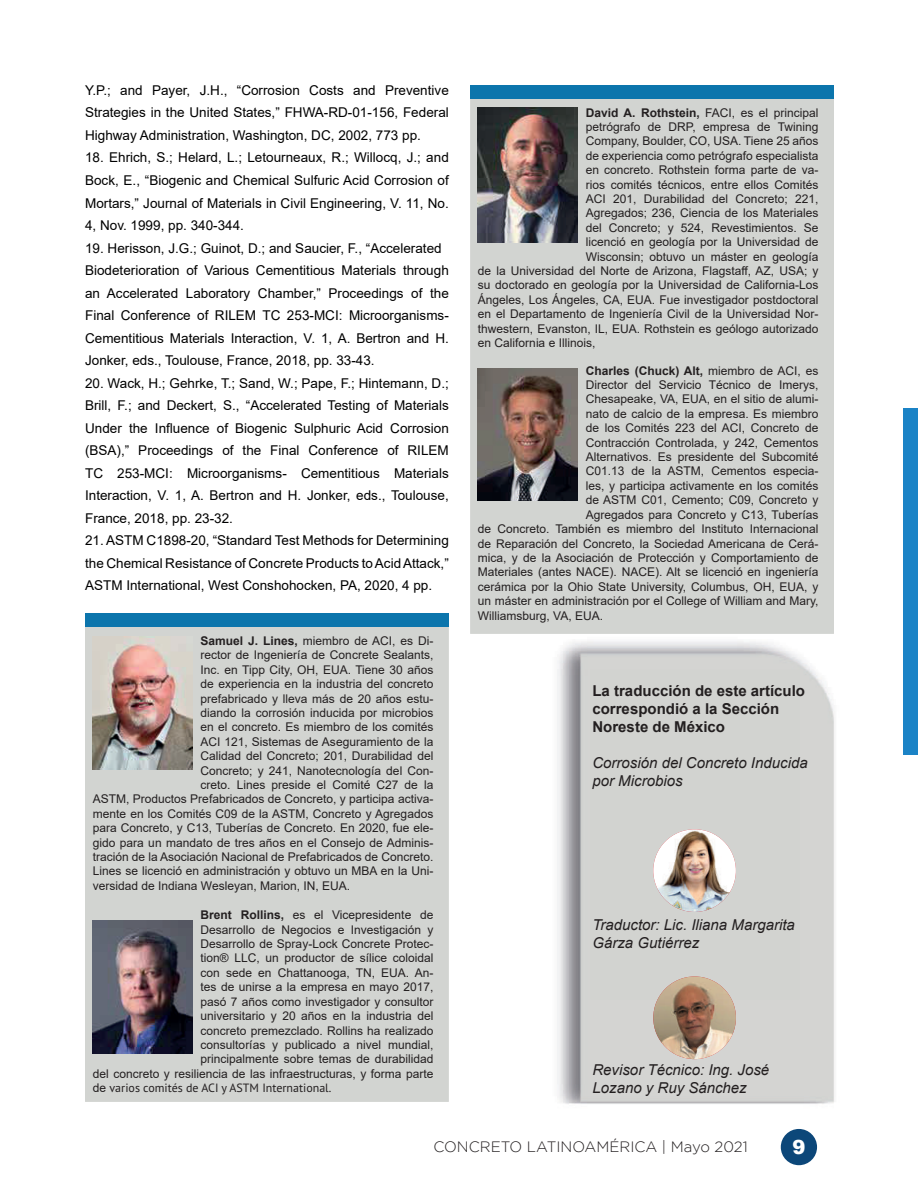
<style>
.page{position:relative;width:919px;height:1187px;background:#fff}
.page>*{position:absolute;margin:0;border:0;box-sizing:border-box;transform-origin:0 0}
.t1{font:900 19.5px "Arial";color:#fff}
.t2{font:italic 15px/18px "Arial";color:#231f20}
.t3{font:700 15px/18px "Arial";color:#231f20}
.t4{font:300 15px "Gotham";color:#231f20}
.t5{font:13.5px/22.5px "Arial";color:#000001;text-align:justify}
.t6{font:12px/14.4px "Arial";color:#231f20;text-align:right}
.t7{font:12px "PT Sans Pro";color:#231f20}
.t8{font:700 12px "Arial";color:#231f20}
.s1{font-weight:700}
.s2{font-family:"Arial"}
.s3{font-weight:400}
</style>
<div class="page">
<div style="left:780px;top:1128px;width:37px;height:37px;background:#0c4779;border-radius:50%"></div>
<img style="left:557px;top:641px;width:278px;height:463px">
<div style="left:591px;top:670px;width:207px;height:328px;background:#d2d3d0"></div>
<div style="left:590px;top:669px;width:209px;height:330px;border:2px solid #d2d3d0"></div>
<img style="left:653px;top:829px;width:82px;height:82px;border-radius:41px">
<img style="left:653px;top:976px;width:82px;height:82px;border-radius:41px">
<div style="left:470px;top:97px;width:363px;height:537px;background:#d2d4d1"></div>
<div style="left:85px;top:625px;width:364px;height:476px;background:#d2d4d1"></div>
<div style="left:470px;top:85px;width:363px;height:13px;background:#0c75ac"></div>
<div style="left:85px;top:613px;width:363px;height:13px;background:#0c75ac"></div>
<img style="left:93px;top:637px;width:99px;height:132px">
<img style="left:93px;top:920px;width:99px;height:132px">
<img style="left:478px;top:108px;width:99px;height:134px">
<img style="left:478px;top:369px;width:99px;height:131px">
<div style="left:903px;top:408px;width:15px;height:346px;background:#1b83c6"></div>
<p class="t5" style="left:85px;top:79px;width:365px">Y.P.; and Payer, J.H., “Corrosion Costs and Preventive Strategies in the United States,” FHWA-RD-01-156, Federal Highway Administration, Washington, DC, 2002, 773 pp.</p>
<p class="t5" style="left:85px;top:146px;width:365px">18. Ehrich, S.; Helard, L.; Letourneaux, R.; Willocq, J.; and Bock, E., “Biogenic and Chemical Sulfuric Acid Corrosion of Mortars,” Journal of Materials in Civil Engineering, V. 11, No.<br>4, Nov. 1999, pp. 340-344.</p>
<p class="t5" style="left:85px;top:236px;width:365px;text-align:left">19. Herisson, J.G.; Guinot, D.; and Saucier, F., “Accelerated Biodeterioration of Various Cementitious Materials through an Accelerated Laboratory Chamber,” Proceedings of the Final Conference of RILEM TC 253-MCI: Microorganisms-Cementitious Materials Interaction, V. 1, A. Bertron and H.<br>Jonker, eds., Toulouse, France, 2018, pp. 33-43.</p>
<p class="t5" style="left:85px;top:371px;width:365px">20. Wack, H.; Gehrke, T.; Sand, W.; Pape, F.; Hintemann, D.; Brill, F.; and Deckert, S., “Accelerated Testing of Materials Under the Influence of Biogenic Sulphuric Acid Corrosion (BSA),” Proceedings of the Final Conference of RILEM TC 253-MCI: Microorganisms- Cementitious Materials Interaction, V. 1, A. Bertron and H. Jonker, eds., Toulouse, France, 2018, pp. 23-32.</p>
<p class="t5" style="left:85px;top:529px;width:365px">21. ASTM C1898-20, “Standard Test Methods for Determining the Chemical Resistance of Concrete Products to Acid Attack,” ASTM International, West Conshohocken, PA, 2020, 4 pp.</p>
<p class="t6" style="left:200px;top:633px;width:234px"><span class="s1">Samuel J. Lines,</span> miembro de ACI, es Di-</p>
<p class="t6" style="left:200px;top:647px;width:234px">rector de Ingeniería de Concrete Sealants,</p>
<p class="t6" style="left:200px;top:662px;width:234px">Inc. en Tipp City, OH, EUA. Tiene 30 años</p>
<p class="t6" style="left:200px;top:676px;width:234px">de experiencia en la industria del concreto</p>
<p class="t6" style="left:200px;top:691px;width:234px">prefabricado y lleva más de 20 años estu-</p>
<p class="t6" style="left:200px;top:705px;width:234px">diando la corrosión inducida por microbios</p>
<p class="t6" style="left:200px;top:719px;width:234px">en el concreto. Es miembro de los comités</p>
<p class="t6" style="left:200px;top:734px;width:234px">ACI 121, Sistemas de Aseguramiento de la</p>
<p class="t6" style="left:200px;top:748px;width:234px">Calidad del Concreto; 201, Durabilidad del</p>
<p class="t6" style="left:200px;top:763px;width:234px">Concreto; y 241, Nanotecnología del Con-</p>
<p class="t6" style="left:200px;top:777px;width:234px">creto. Lines preside el Comité C27 de la</p>
<p class="t6" style="left:93px;top:791px;width:342px">ASTM, Productos Prefabricados de Concreto, y participa activa-</p>
<p class="t6" style="left:93px;top:806px;width:342px">mente en los Comités C09 de la ASTM, Concreto y Agregados</p>
<p class="t6" style="left:93px;top:820px;width:342px">para Concreto, y C13, Tuberías de Concreto. En 2020, fue ele-</p>
<p class="t6" style="left:93px;top:835px;width:342px">gido para un mandato de tres años en el Consejo de Adminis-</p>
<p class="t6" style="left:93px;top:849px;width:342px">tración de la Asociación Nacional de Prefabricados de Concreto.</p>
<p class="t6" style="left:93px;top:863px;width:342px">Lines se licenció en administración y obtuvo un MBA en la Uni-</p>
<p class="t6" style="left:93px;top:878px;width:259px">versidad de Indiana Wesleyan, Marion, IN, EUA.</p>
<p class="t6" style="left:93px;top:907px;width:342px"><span class="s1">Brent Rollins,</span> es el Vicepresidente de<br>Desarrollo de Negocios e Investigación y<br>Desarrollo de Spray-Lock Concrete Protec-<br>tion® LLC, un productor de sílice coloidal<br>con sede en Chattanooga, TN, EUA. An-<br>tes de unirse a la empresa en mayo 2017,<br>pasó 7 años como investigador y consultor<br>universitario y 20 años en la industria del<br>concreto premezclado. Rollins ha realizado<br>consultorías y publicado a nivel mundial,<br>principalmente sobre temas de durabilidad<br>del concreto y resiliencia de las infraestructuras, y forma parte</p>
<p class="t7" style="left:93px;top:1080px;width:240px"><span class="s2">de</span> varios comités de ACI y ASTM International.</p>
<p class="t6" style="left:585px;top:105px;width:234px"><span class="s1">David A. Rothstein,</span> FACI, es el principal</p>
<p class="t6" style="left:585px;top:119px;width:234px">petrógrafo de DRP, empresa de Twining</p>
<p class="t6" style="left:585px;top:134px;width:234px">Company, Boulder, CO, USA. Tiene 25 años</p>
<p class="t6" style="left:585px;top:148px;width:234px">de experiencia como petrógrafo especialista</p>
<p class="t6" style="left:585px;top:163px;width:234px">en concreto. Rothstein forma parte de va-</p>
<p class="t6" style="left:585px;top:177px;width:234px">rios comités técnicos, entre ellos Comités</p>
<p class="t6" style="left:585px;top:191px;width:234px">ACI 201, Durabilidad del Concreto; 221,</p>
<p class="t6" style="left:585px;top:206px;width:234px">Agregados; 236, Ciencia de los Materiales</p>
<p class="t6" style="left:585px;top:220px;width:234px">del Concreto; y 524, Revestimientos. Se</p>
<p class="t6" style="left:585px;top:235px;width:234px">licenció en geología por la Universidad de</p>
<p class="t6" style="left:585px;top:249px;width:234px">Wisconsin; obtuvo un máster en geología</p>
<p class="t6" style="left:478px;top:263px;width:342px">de la Universidad del Norte de Arizona, Flagstaff, AZ, USA; y</p>
<p class="t6" style="left:478px;top:278px;width:342px">su doctorado en geología por la Universidad de California-Los</p>
<p class="t6" style="left:478px;top:292px;width:342px">Ángeles, Los Ángeles, CA, EUA. Fue investigador postdoctoral</p>
<p class="t6" style="left:478px;top:307px;width:342px">en el Departamento de Ingeniería Civil de la Universidad Nor-</p>
<p class="t6" style="left:478px;top:321px;width:342px">thwestern, Evanston, IL, EUA. Rothstein es geólogo autorizado</p>
<p class="t6" style="left:478px;top:335px;width:119px">en California e Illinois,</p>
<p class="t8" style="left:585px;top:362px;width:234px">Charles (Chuck) Alt, <span class="s3">miembro de ACI, es</span></p>
<p class="t6" style="left:585px;top:377px;width:234px">Director del Servicio Técnico de Imerys,</p>
<p class="t6" style="left:585px;top:392px;width:234px">Chesapeake, VA, EUA, en el sitio de alumi-</p>
<p class="t6" style="left:585px;top:406px;width:234px">nato de calcio de la empresa. Es miembro</p>
<p class="t6" style="left:585px;top:420px;width:234px">de los Comités 223 del ACI, Concreto de</p>
<p class="t6" style="left:585px;top:435px;width:234px">Contracción Controlada, y 242, Cementos</p>
<p class="t6" style="left:585px;top:449px;width:234px">Alternativos. Es presidente del Subcomité</p>
<p class="t6" style="left:585px;top:464px;width:234px">C01.13 de la ASTM, Cementos especia-</p>
<p class="t6" style="left:585px;top:478px;width:234px">les, y participa activamente en los comités</p>
<p class="t6" style="left:585px;top:492px;width:234px">de ASTM C01, Cemento; C09, Concreto y</p>
<p class="t6" style="left:585px;top:507px;width:234px">Agregados para Concreto y C13, Tuberías</p>
<p class="t6" style="left:478px;top:521px;width:342px">de Concreto. También es miembro del Instituto Internacional</p>
<p class="t6" style="left:478px;top:536px;width:342px">de Reparación del Concreto, la Sociedad Americana de Cerá-</p>
<p class="t6" style="left:478px;top:550px;width:342px">mica, y de la Asociación de Protección y Comportamiento de</p>
<p class="t6" style="left:478px;top:564px;width:342px">Materiales (antes NACE). NACE). Alt se licenció en ingeniería</p>
<p class="t6" style="left:478px;top:579px;width:342px">cerámica por la Ohio State University, Columbus, OH, EUA, y</p>
<p class="t6" style="left:478px;top:593px;width:342px">un máster en administración por el College of William and Mary,</p>
<p class="t6" style="left:478px;top:608px;width:127px">Williamsburg, VA, EUA.</p>
<p class="t3" style="left:592px;top:682px;width:214px">La traducción de este artículo correspondió a la Sección<br>Noreste de México</p>
<p class="t2" style="left:592px;top:754px;width:217px">Corrosión del Concreto Inducida por Microbios</p>
<p class="t2" style="left:592px;top:916px;width:204px">Traductor: Lic. Iliana Margarita<br>Gárza Gutiérrez</p>
<p class="t2" style="left:592px;top:1060px;width:178px">Revisor Técnico: Ing. José<br>Lozano y Ruy Sánchez</p>
<p class="t4" style="left:433px;top:1138px;width:316px">CONCRETO LATINOAMÉRICA | Mayo 2021</p>
<h1 class="t1" style="left:792px;top:1132px;width:15px">9</h1>
</div>
